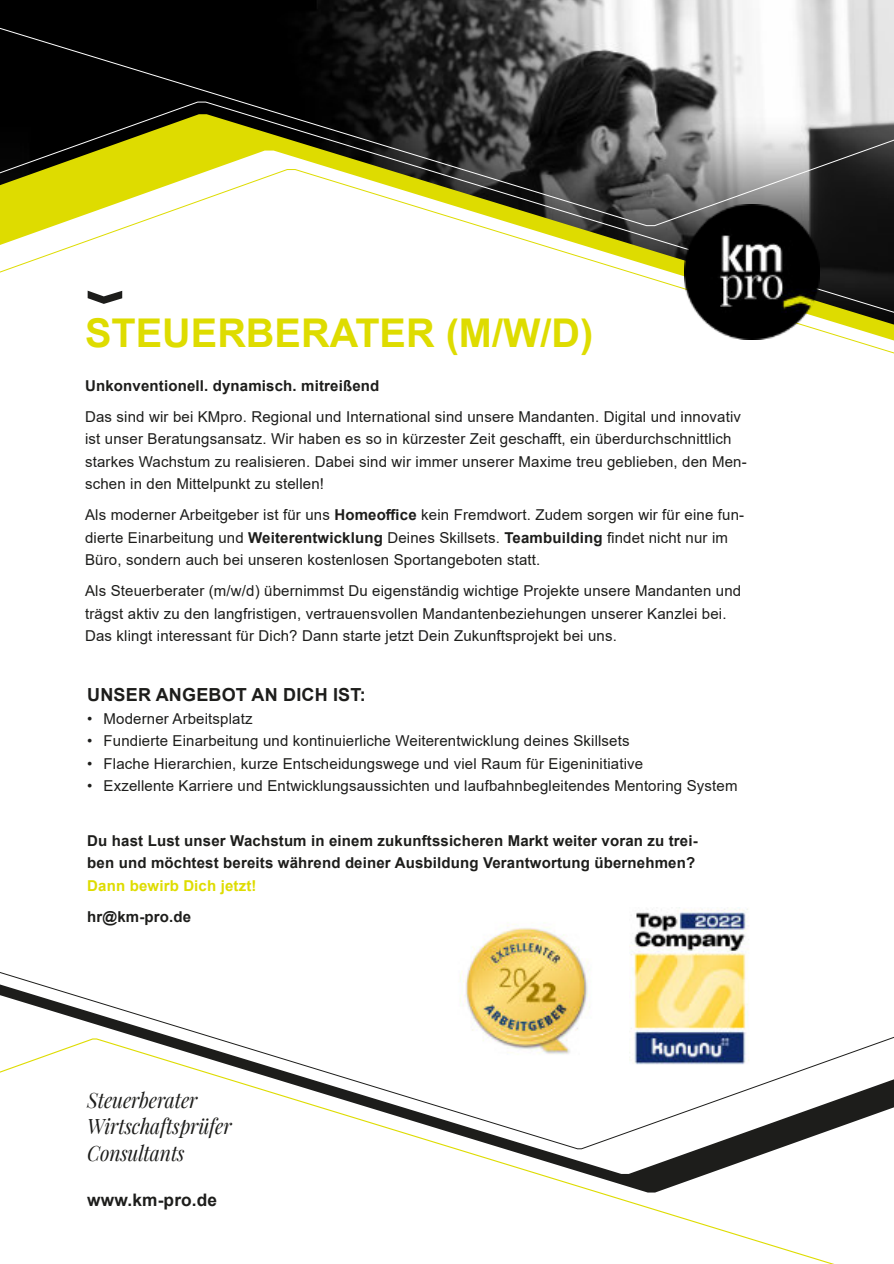
<style>
.page{position:relative;width:894px;height:1264px;background:#fff}
.page>*{position:absolute;margin:0;border:0;box-sizing:border-box;transform-origin:0 0}
.t1{font:700 39.6px "Arial";color:#dedc00}
.t2{font:italic 21.15px/26.5px "Playfair Display";letter-spacing:-.01em;color:#1d1d1b;scale:.91 1}
.t3{font:700 18px "Arial";letter-spacing:.01em;color:#1d1d1b}
.t4{font:700 17.25px "Arial";letter-spacing:.01em;color:#1d1d1b}
.t5{font:15px/22.5px "Arial";letter-spacing:.01em;color:#1d1d1b}
.t6{font:700 15px/22.5px "Arial";letter-spacing:.01em;color:#1d1d1b}
.t7{font:700 15px "Arial";letter-spacing:.01em;color:#dedc00}
.s1{font-weight:700}
</style>
<div class="page">
<svg style="left:0;top:226px;width:893px;height:128px"></svg>
<svg style="left:455px;top:1149px;width:376px;height:114px"></svg>
<svg style="left:0;top:972px;width:893px;height:177px"></svg>
<svg style="left:0;top:0;width:893px;height:226px"></svg>
<svg style="left:88px;top:290px;width:34px;height:14px"></svg>
<img style="left:683px;top:204px;width:135px;height:135px">
<img style="left:446px;top:922px;width:160px;height:147px">
<img style="left:629px;top:907px;width:121px;height:162px">
<h1 class="t1" style="left:85px;top:318px;width:509px">STEUERBERATER (M/W/D)</h1>
<p class="t6" style="left:85px;top:375px;width:295px">Unkonventionell. dynamisch. mitreißend</p>
<p class="t5" style="left:85px;top:406px;width:663px">Das sind wir bei KMpro. Regional und International sind unsere Mandanten. Digital und innovativ ist unser Beratungsansatz. Wir haben es so in kürzester Zeit geschafft, ein überdurchschnittlich starkes Wachstum zu realisieren. Dabei sind wir immer unserer Maxime treu geblieben, den Men&shy;schen in den Mittelpunkt zu stellen!</p>
<p class="t5" style="left:85px;top:505px;width:660px">Als moderner Arbeitgeber ist für uns <span class="s1">Homeoffice</span> kein Fremdwort. Zudem sorgen wir für eine fun&shy;dierte Einarbeitung und <span class="s1">Weiterentwicklung</span> Deines Skillsets. <span class="s1">Teambuilding</span> findet nicht nur im<br>Büro, sondern auch bei unseren kostenlosen Sportangeboten statt.</p>
<p class="t5" style="left:85px;top:581px;width:657px">Als Steuerberater (m/w/d) übernimmst Du eigenständig wichtige Projekte unsere Mandanten und trägst aktiv zu den langfristigen, vertrauensvollen Mandantenbeziehungen unserer Kanzlei bei.<br>Das klingt interessant für Dich? Dann starte jetzt Dein Zukunftsprojekt bei uns.</p>
<p class="t3" style="left:87px;top:688px;width:280px">UNSER ANGEBOT AN DICH IST:</p>
<p class="t5" style="left:87px;top:708px;width:167px">• Moderner Arbeitsplatz</p>
<p class="t5" style="left:87px;top:731px;width:543px">• Fundierte Einarbeitung und kontinuierliche Weiterentwicklung deines Skillsets</p>
<p class="t5" style="left:87px;top:753px;width:557px">• Flache Hierarchien, kurze Entscheidungswege und viel Raum für Eigeninitiative</p>
<p class="t5" style="left:87px;top:776px;width:651px">• Exzellente Karriere und Entwicklungsaussichten und laufbahnbegleitendes Mentoring System</p>
<p class="t6" style="left:87px;top:830px;width:611px">Du hast Lust unser Wachstum in einem zukunftssicheren Markt weiter voran zu trei&shy;ben und möchtest bereits während deiner Ausbildung Verantwortung übernehmen?</p>
<p class="t7" style="left:87px;top:879px;width:171px">Dann bewirb Dich jetzt!</p>
<p class="t6" style="left:87px;top:906px;width:105px">hr@km-pro.de</p>
<h2 class="t2" style="left:87px;top:1085px;width:160px">Steuerberater<br>Wirtschaftsprüfer<br>Consultants</h2>
<p class="t4" style="left:87px;top:1193px;width:131px">www.km-pro.de</p>
</div>
